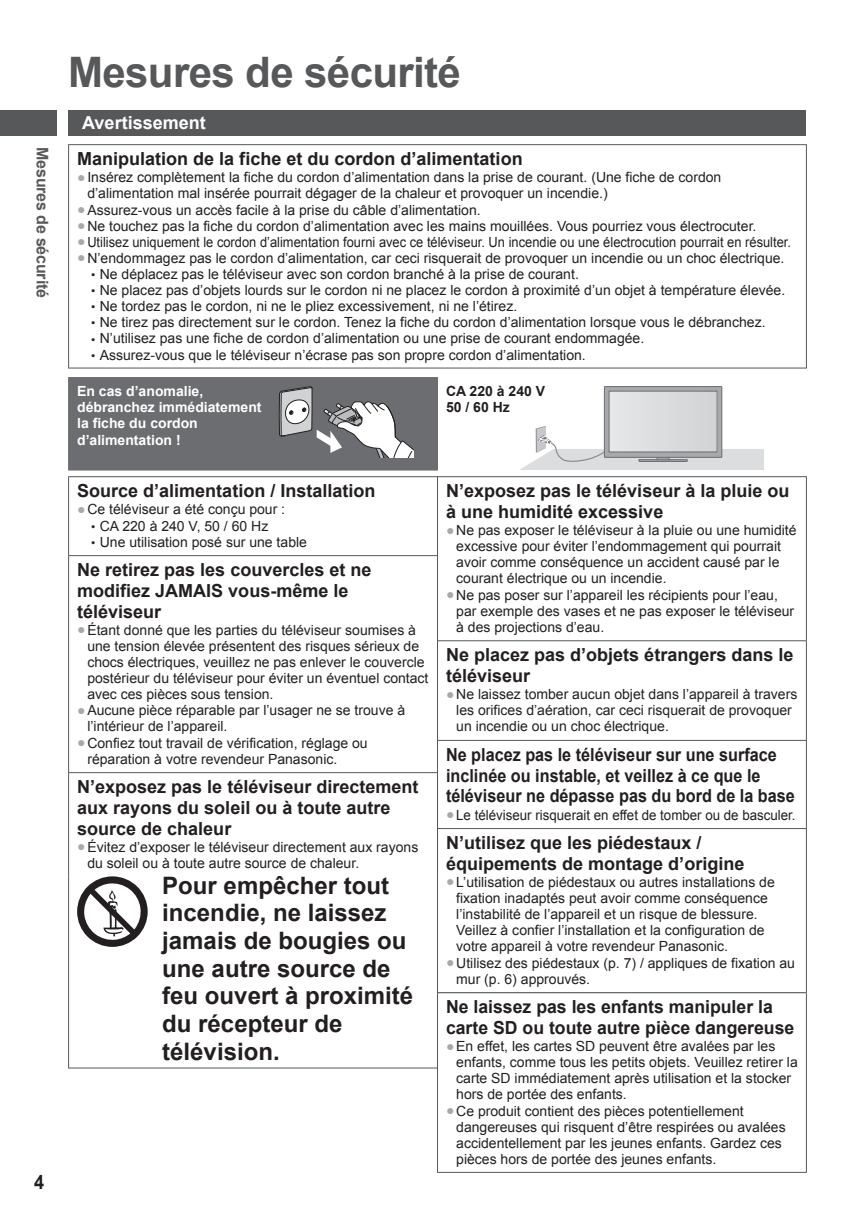
<style>
.page{position:relative;width:857px;height:1225px;background:#fff}
.page>*{position:absolute;margin:0;border:0;box-sizing:border-box;transform-origin:0 0}
.t1{font:700 42px "Arial";letter-spacing:-.015em;color:#57585a}
.t2{font:700 24px/27.6px "Arial";color:#231f20}
.t3{font:700 20px "Arial";color:#231f20;scale:.9 1}
.t4{font:700 18px/20.8px "Arial";color:#231f20}
.t5{font:700 18px/20.6px "Arial";color:#231f20;scale:.9 1}
.t6{font:700 18px "Arial";color:#fff}
.t7{font:700 16px "Arial";letter-spacing:-.01em;color:#57585a}
.t8{font:14px/16px "Arial";color:#231f20}
.t9{font:14px "Arial";color:#231f20;scale:.92 1}
.t10{font:700 14px/16px "Arial";color:#fff}
.t11{font:14px "Arial";color:#231f20;scale:.95 1}
.t12{font:700 14px/16px "Arial";color:#231f20}
.s1{color:#a8a9ad}
.s2{font-size:12px}
</style>
<div class="page">
<div style="left:0;top:110px;width:57px;height:25px;background:#57585a"></div>
<div style="left:68px;top:111px;width:737px;height:25px;background:#57585a"></div>
<hr style="left:68px;top:144px;width:738px;height:1px;background:#57585a">
<hr style="left:68px;top:145px;width:1px;height:222px;background:#57585a">
<hr style="left:805px;top:145px;width:1px;height:222px;background:#57585a">
<hr style="left:68px;top:367px;width:738px;height:1px;background:#57585a">
<hr style="left:68px;top:469px;width:370px;height:1px;background:#6c6d70">
<hr style="left:68px;top:377px;width:202px;height:1px;background:#6c6d70">
<hr style="left:68px;top:378px;width:1px;height:91px;background:#6c6d70">
<hr style="left:270px;top:377px;width:168px;height:1px;background:#6c6d70">
<hr style="left:437px;top:378px;width:1px;height:91px;background:#6c6d70">
<svg style="left:69px;top:378px;width:368px;height:91px;background:#797a7c"></svg>
<svg style="left:519px;top:426px;width:244px;height:44px"></svg>
<svg style="left:604px;top:386px;width:117px;height:71px"></svg>
<div style="left:603px;top:386px;width:119px;height:72px;border:1px solid #6c6d70"></div>
<div style="left:608px;top:391px;width:108px;height:61px;background:#dcdddf"></div>
<div style="left:608px;top:391px;width:109px;height:61px;border:1px solid #6c6d70"></div>
<hr style="left:68px;top:476px;width:370px;height:1px;background:#57585a">
<hr style="left:68px;top:477px;width:1px;height:78px;background:#57585a">
<hr style="left:68px;top:555px;width:370px;height:1px;background:#57585a">
<hr style="left:68px;top:556px;width:1px;height:216px;background:#57585a">
<hr style="left:68px;top:772px;width:86px;height:1px;background:#57585a">
<hr style="left:68px;top:773px;width:1px;height:103px;background:#57585a">
<hr style="left:154px;top:772px;width:284px;height:1px;background:#57585a">
<hr style="left:68px;top:876px;width:1px;height:191px;background:#57585a">
<hr style="left:68px;top:1067px;width:86px;height:1px;background:#57585a">
<hr style="left:154px;top:1067px;width:284px;height:1px;background:#57585a">
<svg style="left:77px;top:876px;width:71px;height:71px"></svg>
<hr style="left:437px;top:476px;width:369px;height:1px;background:#57585a">
<hr style="left:437px;top:477px;width:1px;height:163px;background:#57585a">
<hr style="left:805px;top:477px;width:1px;height:163px;background:#57585a">
<hr style="left:437px;top:640px;width:369px;height:1px;background:#57585a">
<hr style="left:437px;top:641px;width:1px;height:99px;background:#57585a">
<hr style="left:805px;top:641px;width:1px;height:99px;background:#57585a">
<hr style="left:437px;top:740px;width:369px;height:1px;background:#57585a">
<hr style="left:437px;top:741px;width:1px;height:87px;background:#57585a">
<hr style="left:805px;top:741px;width:1px;height:87px;background:#57585a">
<hr style="left:437px;top:828px;width:369px;height:1px;background:#57585a">
<hr style="left:437px;top:829px;width:1px;height:163px;background:#57585a">
<hr style="left:805px;top:829px;width:1px;height:163px;background:#57585a">
<hr style="left:437px;top:992px;width:369px;height:1px;background:#57585a">
<hr style="left:437px;top:993px;width:1px;height:178px;background:#57585a">
<hr style="left:805px;top:993px;width:1px;height:178px;background:#57585a">
<hr style="left:437px;top:1171px;width:369px;height:1px;background:#57585a">
<p class="t7" style="left:51px;top:147px;width:152px;rotate:90deg">Mesures de sécurité</p>
<h3 class="t3" style="left:34px;top:1170px;width:13px">4</h3>
<h1 class="t1" style="left:68px;top:49px;width:394px">Mesures de sécurité</h1>
<p class="t6" style="left:82px;top:113px;width:125px">Avertissement</p>
<p class="t4" style="left:77px;top:149px;width:447px">Manipulation de la fiche et du cordon d’alimentation</p>
<p class="t8" style="left:87px;top:169px;width:635px;text-indent:-10px"><span class="s1">●</span>Insérez complètement la fiche du cordon d’alimentation dans la prise de courant. (Une fiche de cordon d’alimentation mal insérée pourrait dégager de la chaleur et provoquer un incendie.)</p>
<p class="t8" style="left:77px;top:202px;width:405px"><span class="s1">●</span>Assurez-vous un accès facile à la prise du câble d’alimentation.</p>
<p class="t8" style="left:77px;top:218px;width:680px"><span class="s1">●</span>Ne touchez pas la fiche du cordon d’alimentation avec les mains mouillées. Vous pourriez vous électrocuter.</p>
<p class="t9" style="left:77px;top:234px;width:777px"><span class="s1">●</span>Utilisez uniquement le cordon d’alimentation fourni avec ce téléviseur. Un incendie ou une électrocution pourrait en résulter.</p>
<p class="t8" style="left:77px;top:250px;width:708px"><span class="s1">●</span>N’endommagez pas le cordon d’alimentation, car ceci risquerait de provoquer un incendie ou un choc électrique.</p>
<p class="t8" style="left:91px;top:266px;width:489px"><span class="s2">•</span> Ne déplacez pas le téléviseur avec son cordon branché à la prise de courant.</p>
<p class="t8" style="left:91px;top:282px;width:695px"><span class="s2">•</span> Ne placez pas d’objets lourds sur le cordon ni ne placez le cordon à proximité d’un objet à température élevée.</p>
<p class="t8" style="left:91px;top:298px;width:427px"><span class="s2">•</span> Ne tordez pas le cordon, ni ne le pliez excessivement, ni ne l’étirez.</p>
<p class="t8" style="left:91px;top:314px;width:675px"><span class="s2">•</span> Ne tirez pas directement sur le cordon. Tenez la fiche du cordon d’alimentation lorsque vous le débranchez.</p>
<p class="t8" style="left:91px;top:330px;width:554px"><span class="s2">•</span> N’utilisez pas une fiche de cordon d’alimentation ou une prise de courant endommagée.</p>
<p class="t8" style="left:91px;top:347px;width:496px"><span class="s2">•</span> Assurez-vous que le téléviseur n’écrase pas son propre cordon d’alimentation.</p>
<p class="t10" style="left:77px;top:383px;width:186px">En cas d’anomalie, débranchez immédiatement la fiche du cordon d’alimentation !</p>
<p class="t12" style="left:446px;top:383px;width:101px">CA 220 à 240 V<br>50 / 60 Hz</p>
<p class="t4" style="left:77px;top:480px;width:300px">Source d’alimentation / Installation</p>
<p class="t8" style="left:77px;top:501px;width:209px"><span class="s1">●</span>Ce téléviseur a été conçu pour :</p>
<p class="t8" style="left:91px;top:517px;width:178px"><span class="s2">•</span> CA 220 à 240 V, 50 / 60 Hz</p>
<p class="t8" style="left:91px;top:534px;width:217px"><span class="s2">•</span> Une utilisation posé sur une table</p>
<p class="t4" style="left:77px;top:559px;width:296px">Ne retirez pas les couvercles et ne modifiez JAMAIS vous-même le téléviseur</p>
<p class="t8" style="left:87px;top:622px;width:342px;text-indent:-10px"><span class="s1">●</span>Étant donné que les parties du téléviseur soumises à une tension élevée présentent des risques sérieux de chocs électriques, veuillez ne pas enlever le couvercle postérieur du téléviseur pour éviter un éventuel contact avec ces pièces sous tension.</p>
<p class="t8" style="left:87px;top:702px;width:319px;text-indent:-10px"><span class="s1">●</span>Aucune pièce réparable par l’usager ne se trouve à l’intérieur de l’appareil.</p>
<p class="t8" style="left:87px;top:734px;width:282px;text-indent:-10px"><span class="s1">●</span>Confiez tout travail de vérification, réglage ou réparation à votre revendeur Panasonic.</p>
<p class="t4" style="left:77px;top:776px;width:343px">N’exposez pas le téléviseur directement aux rayons du soleil ou à toute autre source de chaleur</p>
<p class="t8" style="left:87px;top:839px;width:332px;text-indent:-10px"><span class="s1">●</span>Évitez d’exposer le téléviseur directement aux rayons du soleil ou à toute autre source de chaleur.</p>
<h2 class="t2" style="left:162px;top:871px;width:252px">Pour empêcher tout incendie, ne laissez jamais de bougies ou une autre source de feu ouvert à proximité du récepteur de télévision.</h2>
<p class="t4" style="left:446px;top:480px;width:345px">N’exposez pas le téléviseur à la pluie ou à une humidité excessive</p>
<p class="t8" style="left:456px;top:522px;width:342px;text-indent:-10px"><span class="s1">●</span>Ne pas exposer le téléviseur à la pluie ou une humidité excessive pour éviter l’endommagement qui pourrait avoir comme conséquence un accident causé par le courant électrique ou un incendie.</p>
<p class="t8" style="left:456px;top:586px;width:339px;text-indent:-10px"><span class="s1">●</span>Ne pas poser sur l’appareil les récipients pour l’eau, par exemple des vases et ne pas exposer le téléviseur à des projections d’eau.</p>
<p class="t4" style="left:446px;top:645px;width:349px">Ne placez pas d’objets étrangers dans le téléviseur</p>
<p class="t8" style="left:456px;top:686px;width:342px;text-indent:-10px"><span class="s1">●</span>Ne laissez tomber aucun objet dans l’appareil à travers les orifices d’aération, car ceci risquerait de provoquer un incendie ou un choc électrique.</p>
<p class="t5" style="left:446px;top:744px;width:389px">Ne placez pas le téléviseur sur une surface inclinée ou instable, et veillez à ce que le téléviseur ne dépasse pas du bord de la base</p>
<p class="t11" style="left:446px;top:807px;width:369px"><span class="s1">●</span>Le téléviseur risquerait en effet de tomber ou de basculer.</p>
<p class="t4" style="left:446px;top:832px;width:300px">N’utilisez que les piédestaux / équipements de montage d’origine</p>
<p class="t8" style="left:456px;top:874px;width:320px;text-indent:-10px"><span class="s1">●</span>L’utilisation de piédestaux ou autres installations de fixation inadaptés peut avoir comme conséquence l’instabilité de l’appareil et un risque de blessure.<br>Veillez à confier l’installation et la configuration de votre appareil à votre revendeur Panasonic.</p>
<p class="t8" style="left:456px;top:954px;width:340px;text-indent:-10px"><span class="s1">●</span>Utilisez des piédestaux (p. 7) / appliques de fixation au mur (p. 6) approuvés.</p>
<p class="t4" style="left:446px;top:996px;width:350px">Ne laissez pas les enfants manipuler la carte SD ou toute autre pièce dangereuse</p>
<p class="t8" style="left:456px;top:1038px;width:343px;text-indent:-10px"><span class="s1">●</span>En effet, les cartes SD peuvent être avalées par les enfants, comme tous les petits objets. Veuillez retirer la carte SD immédiatement après utilisation et la stocker hors de portée des enfants.</p>
<p class="t8" style="left:456px;top:1102px;width:331px;text-indent:-10px"><span class="s1">●</span>Ce produit contient des pièces potentiellement dangereuses qui risquent d’être respirées ou avalées accidentellement par les jeunes enfants. Gardez ces pièces hors de portée des jeunes enfants.</p>
</div>
